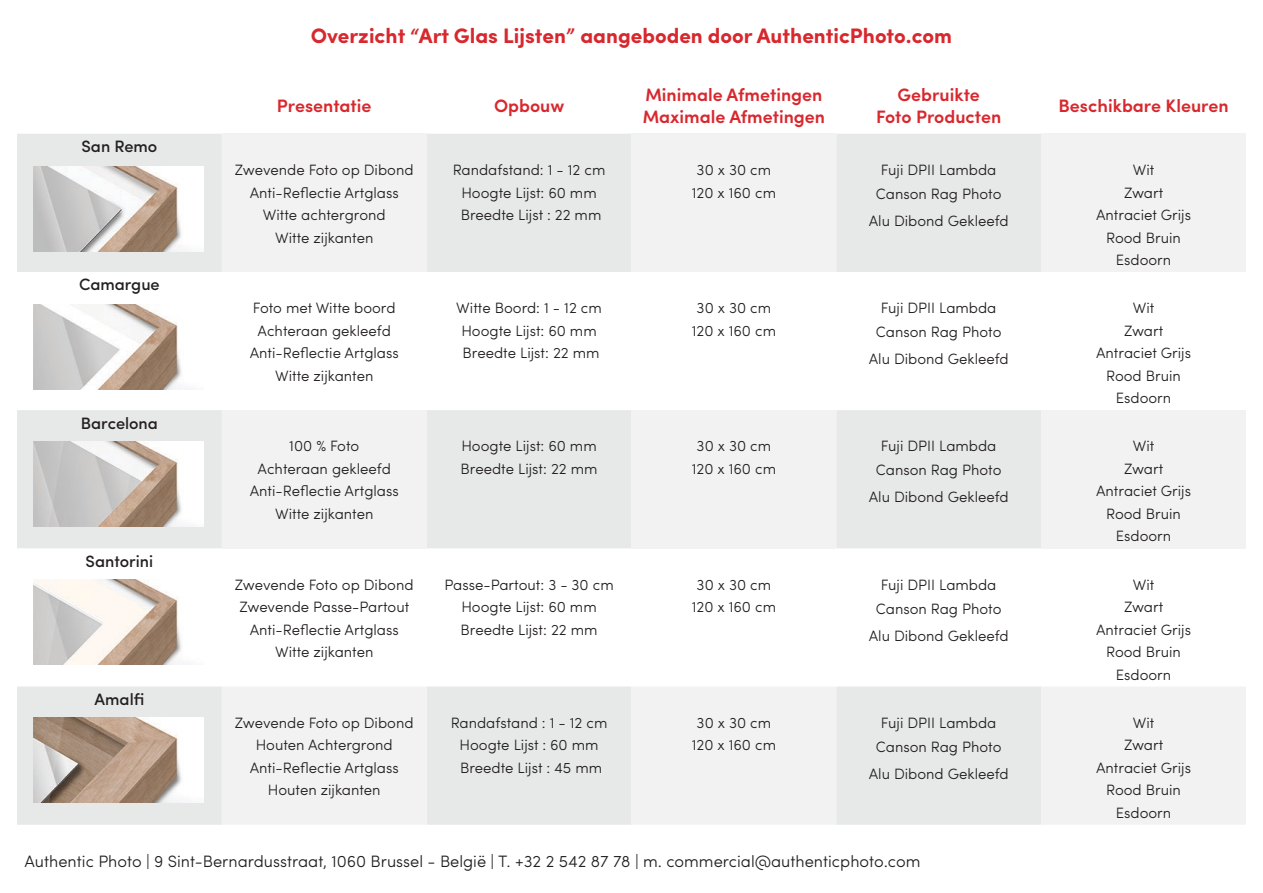
<style>
.page{position:relative;width:1263px;height:893px;background:#fff}
.page>*{position:absolute;margin:0;border:0;box-sizing:border-box;transform-origin:0 0}
.t1{font:700 21px "Sofia Pro";color:#d8282e}
.t2{font:600 18px/21.6px "Sofia Pro";color:#d8282e;text-align:center}
.t3{font:300 16.5px "Sofia Pro";color:#231f20}
.t4{font:500 16.5px "Sofia Pro";color:#231f20}
.t5{font:300 15px "Sofia Pro";color:#231f20}
</style>
<div class="page">
<div style="left:17px;top:134px;width:1024px;height:138px;background:#e7e8e8"></div>
<div style="left:222px;top:134px;width:205px;height:138px;background:#f2f2f3"></div>
<div style="left:631px;top:134px;width:205px;height:138px;background:#f2f2f3"></div>
<div style="left:1041px;top:134px;width:205px;height:138px;background:#f2f2f3"></div>
<div style="left:17px;top:410px;width:1024px;height:138px;background:#e7e8e8"></div>
<div style="left:222px;top:410px;width:205px;height:138px;background:#f2f2f3"></div>
<div style="left:631px;top:410px;width:205px;height:138px;background:#f2f2f3"></div>
<div style="left:1041px;top:410px;width:205px;height:138px;background:#f2f2f3"></div>
<div style="left:17px;top:686px;width:205px;height:139px;background:#e7e8e8"></div>
<svg style="left:222px;top:686px;width:1024px;height:139px;fill:#f2f2f3"></svg>
<img style="left:34px;top:166px;width:170px;height:85px">
<img style="left:34px;top:304px;width:148px;height:85px">
<img style="left:34px;top:442px;width:170px;height:85px">
<img style="left:34px;top:580px;width:148px;height:85px">
<img style="left:34px;top:717px;width:170px;height:85px">
<p class="t1" style="left:311px;top:20px;width:643px">Overzicht “Art Glas Lijsten” aangeboden door AuthenticPhoto.com</p>
<p class="t4" style="left:81px;top:134px;width:77px">San Remo</p>
<p class="t4" style="left:79px;top:272px;width:82px">Camargue</p>
<p class="t4" style="left:81px;top:410px;width:79px">Barcelona</p>
<p class="t4" style="left:86px;top:549px;width:69px">Santorini</p>
<p class="t4" style="left:95px;top:687px;width:51px">Amalfi</p>
<p class="t2" style="left:277px;top:94px;width:96px">Presentatie</p>
<p class="t2" style="left:494px;top:94px;width:72px">Opbouw</p>
<p class="t5" style="left:235px;top:159px;width:180px">Zwevende Foto op Dibond</p>
<p class="t5" style="left:250px;top:181px;width:151px">Anti-Reflectie Artglass</p>
<p class="t5" style="left:263px;top:204px;width:124px">Witte achtergrond</p>
<p class="t5" style="left:275px;top:226px;width:100px">Witte zijkanten</p>
<p class="t5" style="left:253px;top:297px;width:144px">Foto met Witte boord</p>
<p class="t5" style="left:258px;top:319px;width:135px">Achteraan gekleefd</p>
<p class="t5" style="left:250px;top:342px;width:151px">Anti-Reflectie Artglass</p>
<p class="t5" style="left:275px;top:364px;width:100px">Witte zijkanten</p>
<p class="t5" style="left:289px;top:435px;width:72px">100 % Foto</p>
<p class="t5" style="left:258px;top:458px;width:135px">Achteraan gekleefd</p>
<p class="t5" style="left:250px;top:480px;width:151px">Anti-Reflectie Artglass</p>
<p class="t5" style="left:275px;top:503px;width:100px">Witte zijkanten</p>
<p class="t5" style="left:235px;top:573px;width:180px">Zwevende Foto op Dibond</p>
<p class="t5" style="left:239px;top:596px;width:171px">Zwevende Passe-Partout</p>
<p class="t5" style="left:250px;top:618px;width:151px">Anti-Reflectie Artglass</p>
<p class="t5" style="left:275px;top:641px;width:100px">Witte zijkanten</p>
<p class="t5" style="left:235px;top:712px;width:180px">Zwevende Foto op Dibond</p>
<p class="t5" style="left:256px;top:734px;width:139px">Houten Achtergrond</p>
<p class="t5" style="left:250px;top:757px;width:151px">Anti-Reflectie Artglass</p>
<p class="t5" style="left:268px;top:779px;width:114px">Houten zijkanten</p>
<p class="t5" style="left:453px;top:159px;width:154px">Randafstand: 1 - 12 cm</p>
<p class="t5" style="left:461px;top:181px;width:137px">Hoogte Lijst: 60 mm</p>
<p class="t5" style="left:461px;top:204px;width:142px">Breedte Lijst : 22 mm</p>
<p class="t5" style="left:456px;top:297px;width:147px">Witte Boord: 1 - 12 cm</p>
<p class="t5" style="left:461px;top:319px;width:137px">Hoogte Lijst: 60 mm</p>
<p class="t5" style="left:463px;top:342px;width:138px">Breedte Lijst: 22 mm</p>
<p class="t5" style="left:461px;top:435px;width:137px">Hoogte Lijst: 60 mm</p>
<p class="t5" style="left:461px;top:458px;width:138px">Breedte Lijst: 22 mm</p>
<p class="t5" style="left:444px;top:573px;width:171px">Passe-Partout: 3 - 30 cm</p>
<p class="t5" style="left:461px;top:596px;width:137px">Hoogte Lijst: 60 mm</p>
<p class="t5" style="left:461px;top:618px;width:138px">Breedte Lijst: 22 mm</p>
<p class="t5" style="left:451px;top:712px;width:158px">Randafstand : 1 - 12 cm</p>
<p class="t5" style="left:460px;top:734px;width:140px">Hoogte Lijst : 60 mm</p>
<p class="t5" style="left:460px;top:757px;width:144px">Breedte Lijst : 45 mm</p>
<p class="t2" style="left:645px;top:83px;width:179px">Minimale Afmetingen</p>
<p class="t2" style="left:643px;top:104px;width:184px">Maximale Afmetingen</p>
<p class="t5" style="left:697px;top:159px;width:76px">30 x 30 cm</p>
<p class="t5" style="left:692px;top:181px;width:86px">120 x 160 cm</p>
<p class="t5" style="left:697px;top:297px;width:76px">30 x 30 cm</p>
<p class="t5" style="left:692px;top:319px;width:86px">120 x 160 cm</p>
<p class="t5" style="left:697px;top:435px;width:76px">30 x 30 cm</p>
<p class="t5" style="left:692px;top:458px;width:86px">120 x 160 cm</p>
<p class="t5" style="left:697px;top:573px;width:76px">30 x 30 cm</p>
<p class="t5" style="left:692px;top:596px;width:86px">120 x 160 cm</p>
<p class="t5" style="left:697px;top:712px;width:76px">30 x 30 cm</p>
<p class="t5" style="left:692px;top:734px;width:86px">120 x 160 cm</p>
<p class="t2" style="left:876px;top:83px;width:127px">Gebruikte<br>Foto Producten</p>
<p class="t2" style="left:1058px;top:94px;width:172px">Beschikbare Kleuren</p>
<p class="t5" style="left:881px;top:159px;width:117px">Fuji DPII Lambda</p>
<p class="t5" style="left:876px;top:183px;width:127px">Canson Rag Photo</p>
<p class="t5" style="left:869px;top:210px;width:142px">Alu Dibond Gekleefd</p>
<p class="t5" style="left:881px;top:297px;width:117px">Fuji DPII Lambda</p>
<p class="t5" style="left:876px;top:321px;width:127px">Canson Rag Photo</p>
<p class="t5" style="left:869px;top:348px;width:142px">Alu Dibond Gekleefd</p>
<p class="t5" style="left:881px;top:435px;width:117px">Fuji DPII Lambda</p>
<p class="t5" style="left:876px;top:459px;width:127px">Canson Rag Photo</p>
<p class="t5" style="left:869px;top:486px;width:142px">Alu Dibond Gekleefd</p>
<p class="t5" style="left:881px;top:573px;width:117px">Fuji DPII Lambda</p>
<p class="t5" style="left:876px;top:597px;width:127px">Canson Rag Photo</p>
<p class="t5" style="left:869px;top:624px;width:142px">Alu Dibond Gekleefd</p>
<p class="t5" style="left:881px;top:712px;width:117px">Fuji DPII Lambda</p>
<p class="t5" style="left:876px;top:736px;width:127px">Canson Rag Photo</p>
<p class="t5" style="left:869px;top:763px;width:142px">Alu Dibond Gekleefd</p>
<p class="t5" style="left:1133px;top:159px;width:23px">Wit</p>
<p class="t5" style="left:1124px;top:181px;width:41px">Zwart</p>
<p class="t5" style="left:1096px;top:204px;width:97px">Antraciet Grijs</p>
<p class="t5" style="left:1106px;top:226px;width:76px">Rood Bruin</p>
<p class="t5" style="left:1116px;top:249px;width:57px">Esdoorn</p>
<p class="t5" style="left:1133px;top:297px;width:23px">Wit</p>
<p class="t5" style="left:1124px;top:319px;width:41px">Zwart</p>
<p class="t5" style="left:1096px;top:342px;width:97px">Antraciet Grijs</p>
<p class="t5" style="left:1106px;top:364px;width:76px">Rood Bruin</p>
<p class="t5" style="left:1116px;top:387px;width:57px">Esdoorn</p>
<p class="t5" style="left:1133px;top:435px;width:23px">Wit</p>
<p class="t5" style="left:1124px;top:458px;width:41px">Zwart</p>
<p class="t5" style="left:1096px;top:480px;width:97px">Antraciet Grijs</p>
<p class="t5" style="left:1106px;top:503px;width:76px">Rood Bruin</p>
<p class="t5" style="left:1116px;top:525px;width:57px">Esdoorn</p>
<p class="t5" style="left:1133px;top:573px;width:23px">Wit</p>
<p class="t5" style="left:1124px;top:596px;width:41px">Zwart</p>
<p class="t5" style="left:1096px;top:618px;width:97px">Antraciet Grijs</p>
<p class="t5" style="left:1106px;top:641px;width:76px">Rood Bruin</p>
<p class="t5" style="left:1116px;top:663px;width:57px">Esdoorn</p>
<p class="t5" style="left:1133px;top:712px;width:23px">Wit</p>
<p class="t5" style="left:1124px;top:734px;width:41px">Zwart</p>
<p class="t5" style="left:1096px;top:757px;width:97px">Antraciet Grijs</p>
<p class="t5" style="left:1106px;top:779px;width:76px">Rood Bruin</p>
<p class="t5" style="left:1116px;top:802px;width:57px">Esdoorn</p>
<p class="t3" style="left:25px;top:849px;width:897px">Authentic Photo | 9 Sint-Bernardusstraat, 1060 Brussel - België | T. +32 2 542 87 78 | m. commercial@authenticphoto.com</p>
</div>
